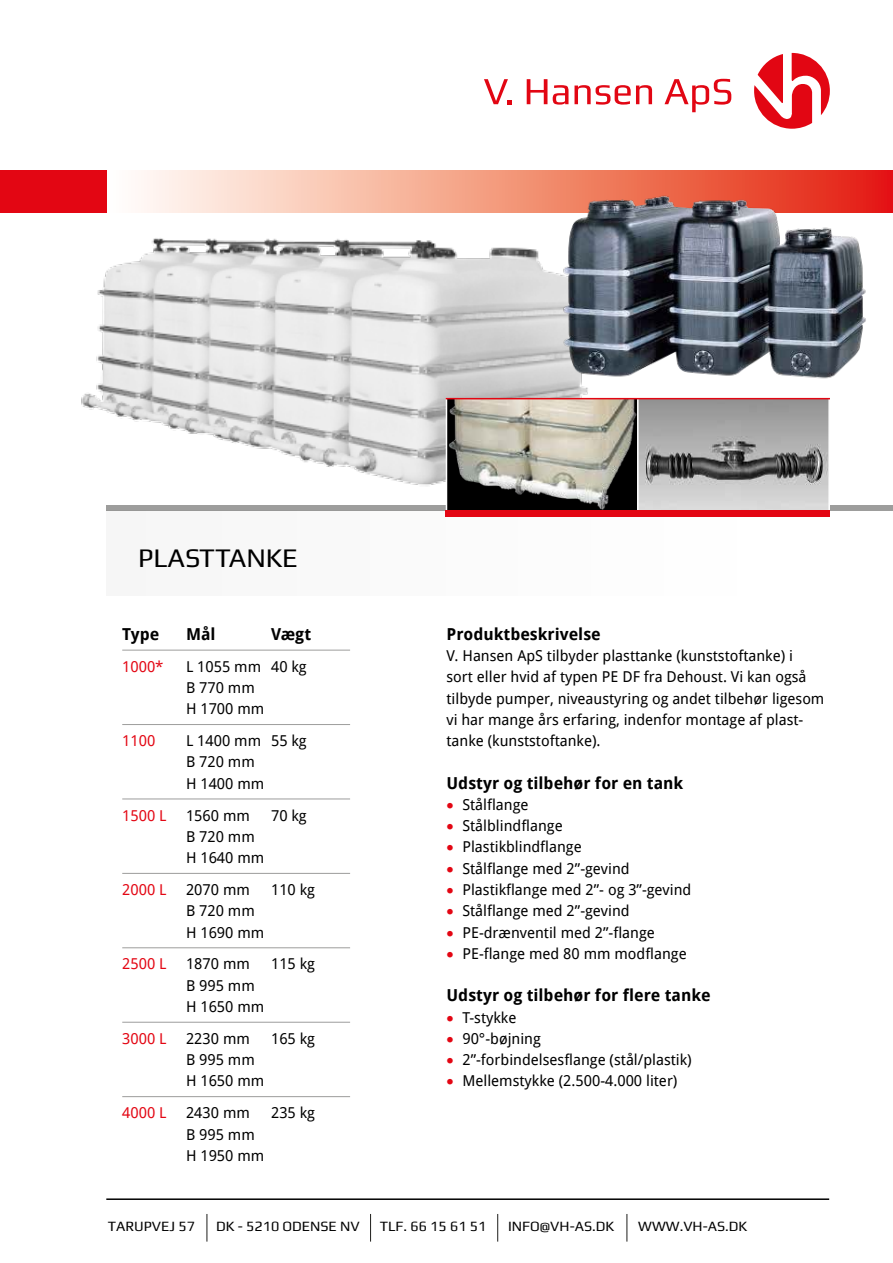
<style>
.page{position:relative;width:893px;height:1263px;background:#fff}
.page>*{position:absolute;margin:0;border:0;box-sizing:border-box;transform-origin:0 0}
.t1{font:27px "Play";color:#000}
.t2{font:700 16.5px "Droid Sans";color:#000}
.t3{font:15px/21.3px "Droid Sans";color:#000}
.t4{font:15px "Droid Sans";color:#e30613}
.t5{font:14.25px "Play";color:#000}
.s1{font-family:"Play";font-weight:700;color:#e30613}
</style>
<div class="page">
<img style="left:81px;top:238px;width:517px;height:248px">
<div style="left:106px;top:510px;width:664px;height:85px;background:#fafafa"></div>
<div style="left:106px;top:505px;width:787px;height:5px;background:#9d9d9c"></div>
<img style="left:447px;top:399px;width:190px;height:111px">
<svg style="left:639px;top:399px;width:189px;height:111px"></svg>
<hr style="left:446px;top:399px;width:1px;height:111px;background:#fff">
<hr style="left:637px;top:399px;width:2px;height:111px;background:#fff">
<hr style="left:828px;top:399px;width:2px;height:111px;background:#fff">
<hr style="left:446px;top:398px;width:384px;height:1px;background:#e30613">
<div style="left:446px;top:510px;width:384px;height:7px;background:#e30613"></div>
<div style="left:0;top:170px;width:106px;height:43px;background:#e30613"></div>
<div style="left:106px;top:170px;width:787px;height:43px;background:linear-gradient(to right,#fffffa,#e42207)"></div>
<hr style="left:122px;top:650px;width:228px;height:1px;background:#9d9d9c">
<hr style="left:122px;top:724px;width:228px;height:1px;background:#9d9d9c">
<hr style="left:122px;top:798px;width:228px;height:1px;background:#9d9d9c">
<hr style="left:122px;top:873px;width:228px;height:1px;background:#9d9d9c">
<hr style="left:122px;top:947px;width:228px;height:1px;background:#9d9d9c">
<hr style="left:122px;top:1022px;width:228px;height:1px;background:#9d9d9c">
<hr style="left:122px;top:1096px;width:228px;height:1px;background:#9d9d9c">
<hr style="left:106px;top:1198px;width:723px;height:2px;background:#000">
<img style="left:559px;top:194px;width:312px;height:186px">
<svg style="left:207px;top:1214px;width:1px;height:27px"></svg>
<svg style="left:370px;top:1214px;width:1px;height:27px"></svg>
<svg style="left:497px;top:1214px;width:1px;height:27px"></svg>
<svg style="left:626px;top:1214px;width:1px;height:27px"></svg>
<svg style="left:484px;top:79px;width:28px;height:25px"></svg>
<svg style="left:527px;top:79px;width:20px;height:25px"></svg>
<svg style="left:553px;top:85px;width:15px;height:20px"></svg>
<svg style="left:574px;top:85px;width:78px;height:20px"></svg>
<svg style="left:664px;top:79px;width:67px;height:33px"></svg>
<svg style="left:754px;top:53px;width:76px;height:76px"></svg>
<h1 class="t1" style="left:138px;top:542px;width:161px">PLASTTANKE</h1>
<p class="t2" style="left:122px;top:624px;width:39px">Type</p>
<p class="t2" style="left:186px;top:624px;width:31px">Mål</p>
<p class="t2" style="left:271px;top:624px;width:42px">Vægt</p>
<p class="t4" style="left:122px;top:658px;width:43px">1000*</p>
<p class="t3" style="left:186px;top:656px;width:122px">L 1055 mm 40 kg<br>B 770 mm<br>H 1700 mm</p>
<p class="t4" style="left:122px;top:732px;width:35px">1100</p>
<p class="t3" style="left:186px;top:730px;width:122px">L 1400 mm 55 kg<br>B 720 mm<br>H 1400 mm</p>
<p class="t4" style="left:122px;top:807px;width:46px">1500 L</p>
<p class="t3" style="left:186px;top:805px;width:65px">1560 mm</p>
<p class="t3" style="left:271px;top:805px;width:37px">70 kg</p>
<p class="t3" style="left:186px;top:826px;width:80px">B 720 mm<br>H 1640 mm</p>
<p class="t4" style="left:122px;top:881px;width:46px">2000 L</p>
<p class="t3" style="left:186px;top:879px;width:65px">2070 mm</p>
<p class="t3" style="left:271px;top:879px;width:45px">110 kg</p>
<p class="t3" style="left:186px;top:900px;width:80px">B 720 mm<br>H 1690 mm</p>
<p class="t4" style="left:122px;top:955px;width:46px">2500 L</p>
<p class="t3" style="left:186px;top:953px;width:65px">1870 mm</p>
<p class="t3" style="left:271px;top:953px;width:45px">115 kg</p>
<p class="t3" style="left:186px;top:975px;width:80px">B 995 mm<br>H 1650 mm</p>
<p class="t4" style="left:122px;top:1030px;width:46px">3000 L</p>
<p class="t3" style="left:186px;top:1028px;width:65px">2230 mm</p>
<p class="t3" style="left:271px;top:1028px;width:45px">165 kg</p>
<p class="t3" style="left:186px;top:1049px;width:80px">B 995 mm<br>H 1650 mm</p>
<p class="t4" style="left:122px;top:1104px;width:46px">4000 L</p>
<p class="t3" style="left:186px;top:1102px;width:65px">2430 mm</p>
<p class="t3" style="left:271px;top:1102px;width:45px">235 kg</p>
<p class="t3" style="left:186px;top:1124px;width:80px">B 995 mm<br>H 1950 mm</p>
<p class="t2" style="left:446px;top:624px;width:156px">Produktbeskrivelse</p>
<p class="t3" style="left:446px;top:645px;width:379px">V. Hansen ApS tilbyder plasttanke (kunststoftanke) i<br>sort eller hvid af typen PE DF fra Dehoust. Vi kan også tilbyde pumper, niveaustyring og andet tilbehør ligesom vi har mange års erfaring, indenfor montage af plast&shy;tanke (kunststoftanke).</p>
<p class="t2" style="left:446px;top:773px;width:238px">Udstyr og tilbehør for en tank</p>
<p class="t3" style="left:446px;top:794px;width:84px"><span class="s1">•</span> Stålflange</p>
<p class="t3" style="left:446px;top:815px;width:118px"><span class="s1">•</span> Stålblindflange</p>
<p class="t3" style="left:446px;top:837px;width:137px"><span class="s1">•</span> Plastikblindflange</p>
<p class="t3" style="left:446px;top:858px;width:185px"><span class="s1">•</span> Stålflange med 2”-gevind</p>
<p class="t3" style="left:446px;top:879px;width:246px"><span class="s1">•</span> Plastikflange med 2”- og 3”-gevind</p>
<p class="t3" style="left:446px;top:900px;width:185px"><span class="s1">•</span> Stålflange med 2”-gevind</p>
<p class="t3" style="left:446px;top:922px;width:210px"><span class="s1">•</span> PE-drænventil med 2”-flange</p>
<p class="t3" style="left:446px;top:943px;width:242px"><span class="s1">•</span> PE-flange med 80 mm modflange</p>
<p class="t2" style="left:446px;top:986px;width:266px">Udstyr og tilbehør for flere tanke</p>
<p class="t3" style="left:446px;top:1007px;width:71px"><span class="s1">•</span> T-stykke</p>
<p class="t3" style="left:446px;top:1028px;width:96px"><span class="s1">•</span> 90°-bøjning</p>
<p class="t3" style="left:446px;top:1049px;width:247px"><span class="s1">•</span> 2”-forbindelsesflange (stål/plastik)</p>
<p class="t3" style="left:446px;top:1070px;width:232px"><span class="s1">•</span> Mellemstykke (2.500-4.000 liter)</p>
<p class="t5" style="left:108px;top:1218px;width:89px">TARUPVEJ 57</p>
<p class="t5" style="left:216px;top:1218px;width:145px">DK - 5210 ODENSE NV</p>
<p class="t5" style="left:380px;top:1218px;width:108px">TLF. 66 15 61 51</p>
<p class="t5" style="left:508px;top:1218px;width:108px">INFO@VH-AS.DK</p>
<p class="t5" style="left:638px;top:1218px;width:110px">WWW.VH-AS.DK</p>
</div>
